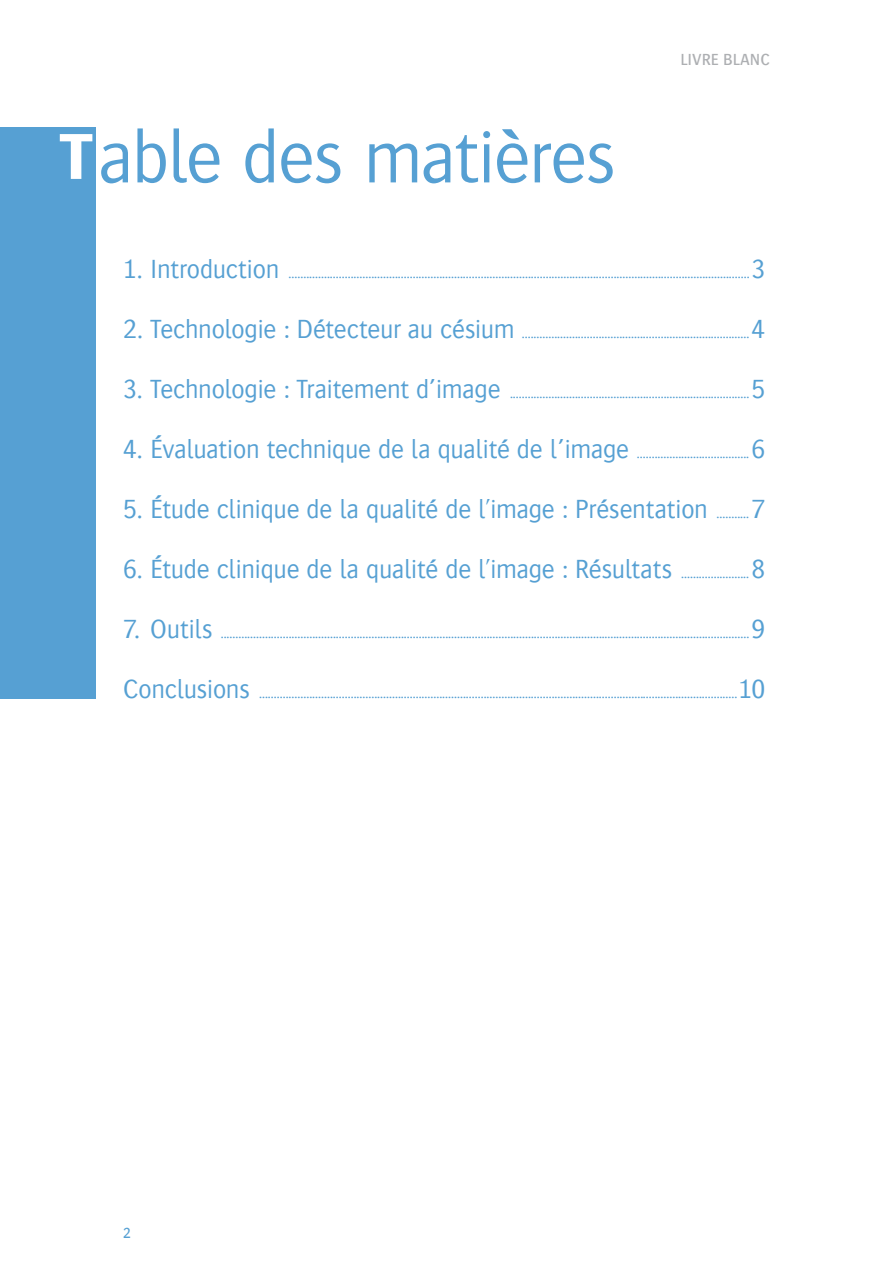
<style>
.page{position:relative;width:893px;height:1263px;background:#fff}
.page>*{position:absolute;margin:0;border:0;box-sizing:border-box;transform-origin:0 0}
.t1{font:300 76.5px "Bosis For Agfa";letter-spacing:-.02em;color:#56a0d3}
.t2{font:300 27px "Bosis For Agfa";letter-spacing:-.01em;color:#56a0d3}
.t3{font:500 16.5px "Bosis For Agfa";color:#adafb2}
.t4{font:300 15px "Bosis For Agfa";color:#56a0d3}
.t5{font:500 15px "Bosis For Agfa";color:#56a0d3}
.s1{font-weight:700;font-size:67.5px;color:#fff}
.s2{font-size:27px}
.s3{font-size:15px}
</style>
<div class="page">
<div style="left:0;top:128px;width:96px;height:571px;background:#56a0d3"></div>
<h1 class="t1" style="left:60px;top:117px;width:558px"><span class="s1">T</span>able des matières</h1>
<p class="t3" style="left:680px;top:50px;width:91px">LIVRE BLANC</p>
<p class="t4" style="left:123px;top:265px;width:643px"><span class="s2">1. Introduction</span> ............................................................................................................................................................<span class="s2">3</span></p>
<p class="t4" style="left:123px;top:325px;width:644px"><span class="s2">2. Technologie : Détecteur au césium</span> .............................................................................<span class="s2">4</span></p>
<p class="t4" style="left:123px;top:385px;width:644px"><span class="s2">3. Technologie : Traitement d’image</span> .................................................................................<span class="s2">5</span></p>
<h2 class="t2" style="left:123px;top:435px;width:644px">4. Évaluation technique de la qualité de l’image <span class="s3">......................................</span>6</h2>
<h2 class="t2" style="left:123px;top:495px;width:644px">5. Étude clinique de la qualité de l'image : Présentation <span class="s3">...........</span> 7</h2>
<h2 class="t2" style="left:123px;top:555px;width:644px">6. Étude clinique de la qualité de l'image : Résultats <span class="s3">.......................</span>8</h2>
<p class="t4" style="left:123px;top:625px;width:644px"><span class="s2">7. Outils</span> ...................................................................................................................................................................................<span class="s2">9</span></p>
<p class="t4" style="left:123px;top:685px;width:644px"><span class="s2">Conclusions</span> ..................................................................................................................................................................<span class="s2">10</span></p>
<p class="t5" style="left:123px;top:1225px;width:9px">2</p>
</div>
